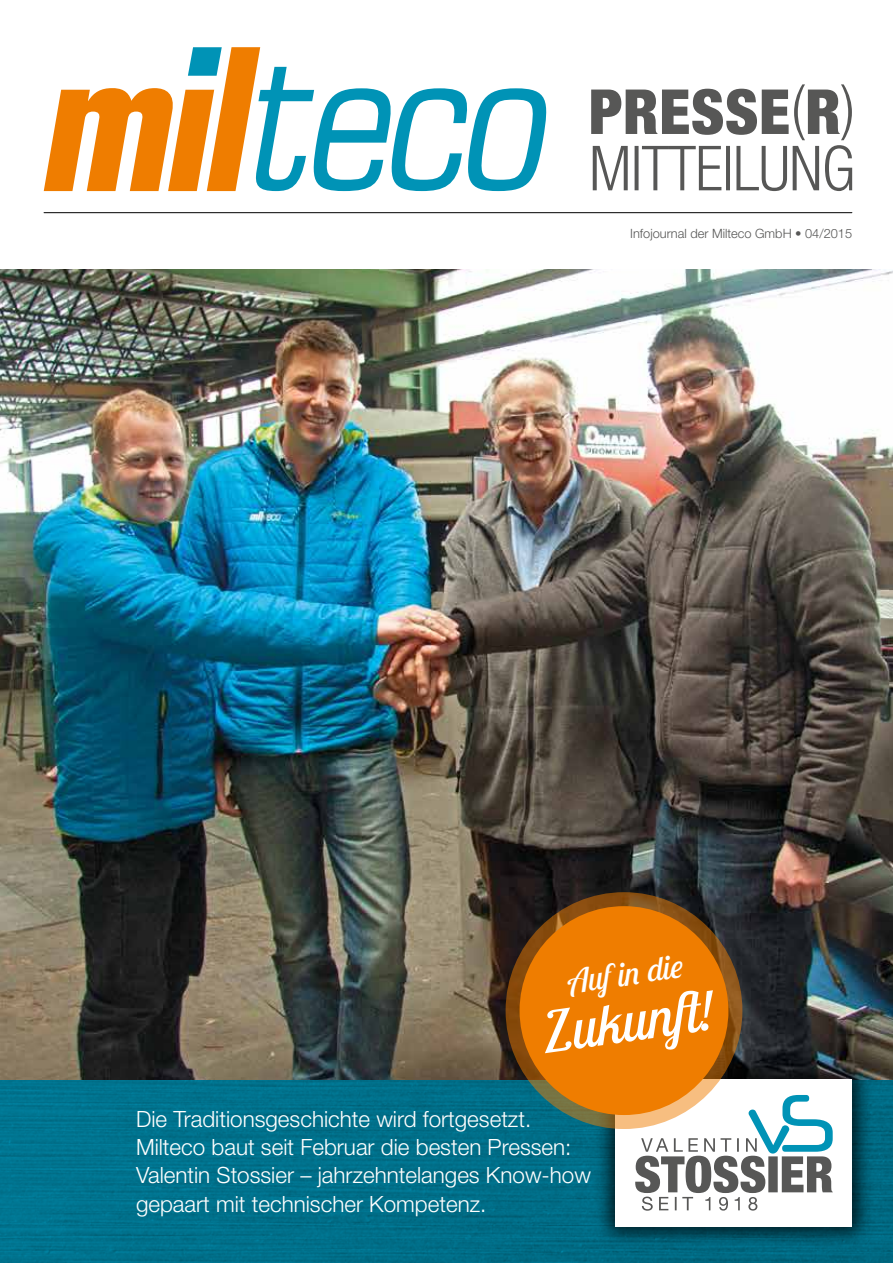
<style>
.page{position:relative;width:893px;height:1263px;background:#fff}
.page>*{position:absolute;margin:0;border:0;box-sizing:border-box;transform-origin:0 0}
.t1{font:italic 55.65px "Lobster Two";color:#fff}
.t2{font:italic 32.85px "Lobster Two";color:#fff}
.t3{font:300 22.35px/28.2px "Helvetica Neue LT Std";color:#fff}
.t4{font:300 12.75px "Helvetica Neue LT Std";color:#575756}
</style>
<div class="page">
<div style="left:0;top:270px;width:893px;height:993px;background:linear-gradient(to right,#007590,#00667e)"></div>
<img style="left:0;top:270px;width:893px;height:809px">
<svg style="left:591px;top:84px;width:261px;height:107px"></svg>
<svg style="left:44px;top:47px;width:503px;height:144px"></svg>
<hr style="left:44px;top:212px;width:808px;height:1px;background:#000">
<div style="left:593px;top:1057px;width:282px;height:192px;background:#000;opacity:.75"></div>
<div style="left:616px;top:1079px;width:236px;height:147px;background:#fff"></div>
<svg style="left:635px;top:1095px;width:198px;height:116px"></svg>
<svg style="left:506px;top:893px;width:235px;height:235px;background:#986427"></svg>
<div style="left:520px;top:906px;width:208px;height:209px;background:#ef7d00;border-radius:50%"></div>
<p class="t4" style="left:630px;top:226px;width:223px">Infojournal der Milteco GmbH • 04/2015</p>
<h2 class="t2" style="left:565px;top:961px;width:117px;rotate:-8deg">Auf in die</h2>
<h1 class="t1" style="left:537px;top:998px;width:189px;rotate:-8deg">Zukunft!</h1>
<p class="t3" style="left:136px;top:1104px;width:456px">Die Traditionsgeschichte wird fortgesetzt.<br>Milteco baut seit Februar die besten Pressen:<br>Valentin Stossier – jahrzehntelanges Know-how gepaart mit technischer Kompetenz.</p>
</div>
